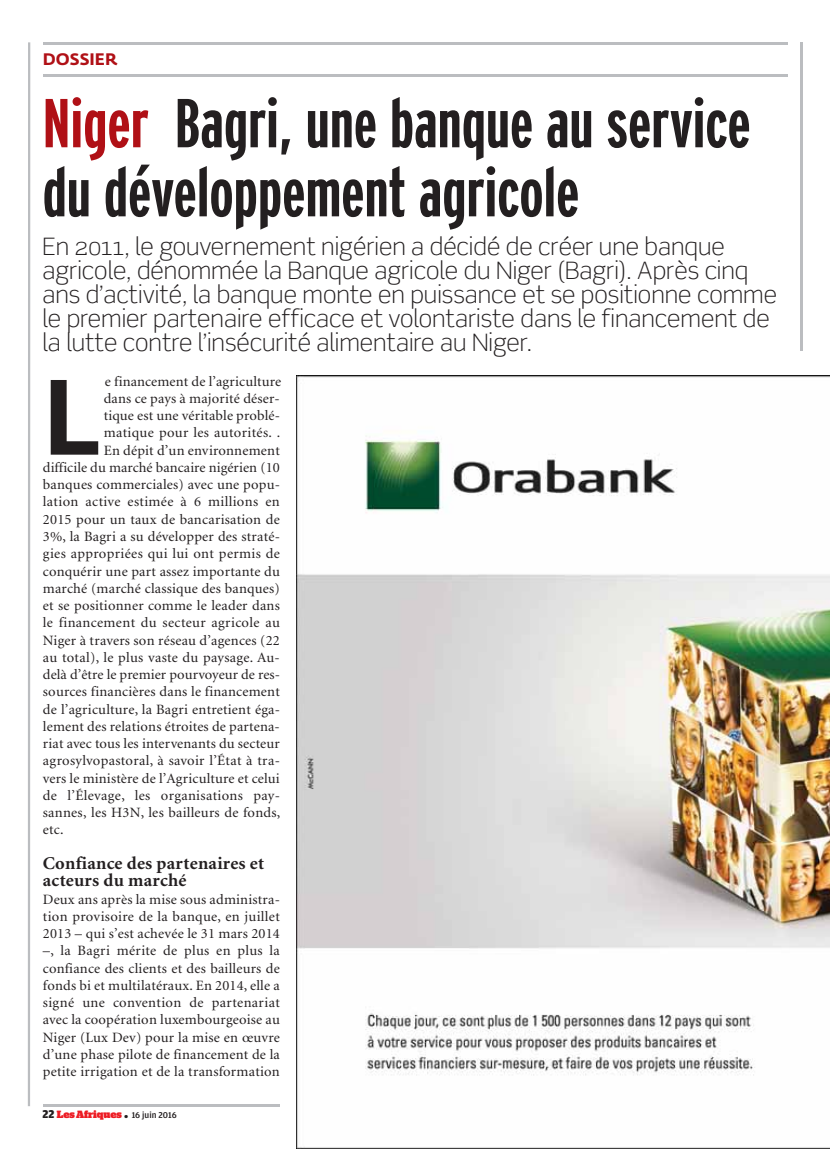
<style>
.page{position:relative;width:830px;height:1149px;background:#fff}
.page>*{position:absolute;margin:0;border:0;box-sizing:border-box;transform-origin:0 0}
.t1{font:111.45px "Priva Four Pro";color:#231f20}
.t2{font:700 extra-condensed 69px/69px "Interstate";color:#231f20}
.t3{font:300 24px/24px "Scene";color:#231f20}
.t4{font:700 18px/17.2px "Minion";letter-spacing:.015em;color:#231f20}
.t5{font:700 16.5px "Fedra Sans";color:#b01016}
.t6{font:14.25px/17.2px "Minion";letter-spacing:.015em;color:#231f20;text-align:justify}
.t7{font:900 10.5px "Stag";color:#ed1c24}
.s1{color:#b01016}
.s2{font-family:"Amplitude";font-size:12px;color:#231f20}
.s3{font-size:15px;color:#231f20}
.s4{font-family:"Amplitude";font-weight:500;font-size:9px;color:#231f20}
</style>
<div class="page">
<hr style="left:43px;top:1103px;width:237px;height:2px;background:#bbbdc0">
<hr style="left:28px;top:42px;width:2px;height:1063px;background:#bbbdc0">
<hr style="left:800px;top:42px;width:2px;height:309px;background:#bbbdc0">
<img style="left:297px;top:375px;width:532px;height:772px">
<hr style="left:43px;top:42px;width:744px;height:3px;background:#bbbdc0">
<hr style="left:43px;top:75px;width:744px;height:2px;background:#bbbdc0">
<p class="t5" style="left:43px;top:53px;width:76px">DOSSIER</p>
<h2 class="t2" style="left:42px;top:94px;width:709px"><span class="s1">Niger</span> Bagri, une banque au service du développement agricole</h2>
<p class="t3" style="left:43px;top:236px;width:735px">En 2011, le gouvernement nigérien a décidé de créer une banque agricole, dénommée la Banque agricole du Niger (Bagri). Après cinq ans d’activité, la banque monte en puissance et se positionne comme le premier partenaire efficace et volontariste dans le financement de la lutte contre l’insécurité alimentaire au Niger.</p>
<h1 class="t1" style="left:43px;top:351px;width:56px">L</h1>
<p class="t6" style="left:105px;top:373px;width:177px">e financement de l’agriculture</p>
<p class="t6" style="left:104px;top:391px;width:177px">dans ce pays à majorité déser-</p>
<p class="t6" style="left:104px;top:408px;width:178px">tique est une véritable problé-</p>
<p class="t6" style="left:104px;top:425px;width:178px">matique pour les autorités. .</p>
<p class="t6" style="left:104px;top:442px;width:177px">En dépit d’un environnement</p>
<p class="t6" style="left:43px;top:460px;width:238px">difficile du marché bancaire nigérien (10</p>
<p class="t6" style="left:43px;top:477px;width:238px">banques commerciales) avec une popu-</p>
<p class="t6" style="left:43px;top:494px;width:238px">lation active estimée à 6 millions en</p>
<p class="t6" style="left:43px;top:511px;width:238px">2015 pour un taux de bancarisation de</p>
<p class="t6" style="left:43px;top:529px;width:238px">3%, la Bagri a su développer des straté-</p>
<p class="t6" style="left:43px;top:546px;width:238px">gies appropriées qui lui ont permis de</p>
<p class="t6" style="left:43px;top:563px;width:238px">conquérir une part assez importante du</p>
<p class="t6" style="left:43px;top:580px;width:238px">marché (marché classique des banques)</p>
<p class="t6" style="left:43px;top:598px;width:238px">et se positionner comme le leader dans</p>
<p class="t6" style="left:43px;top:615px;width:238px">le financement du secteur agricole au</p>
<p class="t6" style="left:43px;top:632px;width:238px">Niger à travers son réseau d’agences (22</p>
<p class="t6" style="left:43px;top:649px;width:238px">au total), le plus vaste du paysage. Au-</p>
<p class="t6" style="left:43px;top:667px;width:238px">delà d’être le premier pourvoyeur de res-</p>
<p class="t6" style="left:43px;top:684px;width:238px">sources financières dans le financement</p>
<p class="t6" style="left:43px;top:701px;width:238px">de l’agriculture, la Bagri entretient éga-</p>
<p class="t6" style="left:43px;top:718px;width:238px">lement des relations étroites de partena-</p>
<p class="t6" style="left:43px;top:736px;width:238px">riat avec tous les intervenants du secteur</p>
<p class="t6" style="left:43px;top:753px;width:238px">agrosylvopastoral, à savoir l’État à tra-</p>
<p class="t6" style="left:43px;top:770px;width:238px">vers le ministère de l’Agriculture et celui</p>
<p class="t6" style="left:43px;top:787px;width:238px">de l’Élevage, les organisations pay-</p>
<p class="t6" style="left:43px;top:805px;width:239px">sannes, les H3N, les bailleurs de fonds,</p>
<p class="t6" style="left:43px;top:822px;width:22px">etc.</p>
<p class="t4" style="left:43px;top:855px;width:223px">Confiance des partenaires et acteurs du marché</p>
<p class="t6" style="left:43px;top:891px;width:238px">Deux ans après la mise sous administra&shy;tion provisoire de la banque, en juillet 2013 – qui s’est achevée le 31 mars 2014 –, la Bagri mérite de plus en plus la confiance des clients et des bailleurs de fonds bi et multilatéraux. En 2014, elle a signé une convention de partenariat avec la coopération luxembourgeoise au Niger (Lux Dev) pour la mise en œuvre d’une phase pilote de financement de la petite irrigation et de la transformation</p>
<p class="t7" style="left:43px;top:1110px;width:136px"><span class="s2">22</span> Les Afriques <span class="s3">.</span> <span class="s4">16 juin 2016</span></p>
</div>
